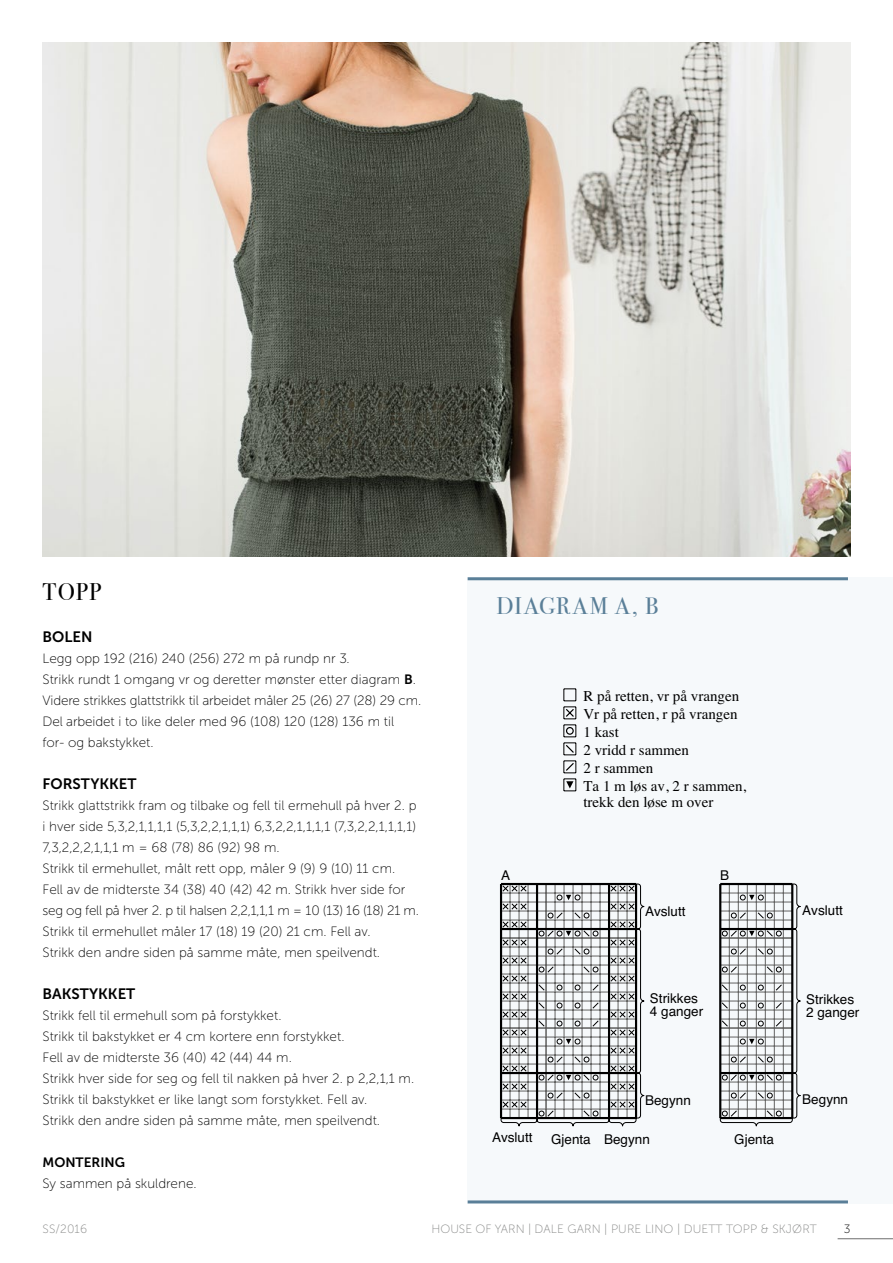
<style>
.page{position:relative;width:893px;height:1263px;background:#fff}
.page>*{position:absolute;margin:0;border:0;box-sizing:border-box;transform-origin:0 0}
.t1{font:24px "Bodoni Svty Two ITCTT";letter-spacing:.07em;color:#5a7f98}
.t2{font:24px "Bodoni Svty Two ITCTT";color:#000}
.t3{font:15px/18px "Times";color:#000}
.t4{font:15px "Museo Sans 700";color:#000}
.t5{font:13.5px/21px "Museo Sans 100";color:#000}
.t6{font:13.5px/13.5px "Helvetica";color:#000}
.t7{font:13.5px "Museo Sans 700";color:#000}
.t8{font:12px "Museo Sans 100";letter-spacing:.01em;color:#868786}
.t9{font:12px "Museo Sans 100";color:#000}
.s1{font-family:"Museo Sans 700"}
</style>
<div class="page">
<hr style="left:838px;top:1238px;width:55px;height:1px;background:#6e6e6e">
<img style="left:43px;top:43px;width:807px;height:513px">
<div style="left:468px;top:577px;width:425px;height:626px;background:#f6f9fb"></div>
<hr style="left:468px;top:577px;width:380px;height:3px;background:#5a7f98">
<hr style="left:468px;top:1200px;width:380px;height:3px;background:#5a7f98">
<svg style="left:719px;top:883px;width:82px;height:244px"></svg>
<svg style="left:500px;top:883px;width:145px;height:244px"></svg>
<svg style="left:564px;top:689px;width:13px;height:103px"></svg>
<p class="t2" style="left:43px;top:572px;width:60px">TOPP</p>
<p class="t4" style="left:43px;top:628px;width:51px">BOLEN</p>
<p class="t5" style="left:43px;top:648px;width:309px">Legg opp 192 (216) 240 (256) 272 m på rundp nr 3.</p>
<p class="t5" style="left:43px;top:669px;width:380px">Strikk rundt 1 omgang vr og deretter mønster etter diagram <span class="s1">B</span>.<br>Videre strikkes glattstrikk til arbeidet måler 25 (26) 27 (28) 29 cm.</p>
<p class="t5" style="left:43px;top:711px;width:353px">Del arbeidet i to like deler med 96 (108) 120 (128) 136 m til</p>
<p class="t5" style="left:43px;top:732px;width:113px">for- og bakstykket.</p>
<p class="t4" style="left:43px;top:775px;width:95px">FORSTYKKET</p>
<p class="t5" style="left:43px;top:795px;width:376px;text-align:justify">Strikk glattstrikk fram og tilbake og fell til ermehull på hver 2. p i hver side 5,3,2,1,1,1,1 (5,3,2,2,1,1,1) 6,3,2,2,1,1,1,1 (7,3,2,2,1,1,1,1)<br>7,3,2,2,2,1,1,1 m = 68 (78) 86 (92) 98 m.</p>
<p class="t5" style="left:43px;top:858px;width:354px">Strikk til ermehullet, målt rett opp, måler 9 (9) 9 (10) 11 cm.</p>
<p class="t5" style="left:43px;top:879px;width:378px">Fell av de midterste 34 (38) 40 (42) 42 m. Strikk hver side for seg og fell på hver 2. p til halsen 2,2,1,1,1 m = 10 (13) 16 (18) 21 m.</p>
<p class="t5" style="left:43px;top:921px;width:330px">Strikk til ermehullet måler 17 (18) 19 (20) 21 cm. Fell av.</p>
<p class="t5" style="left:43px;top:942px;width:339px">Strikk den andre siden på samme måte, men speilvendt.</p>
<p class="t4" style="left:43px;top:985px;width:94px">BAKSTYKKET</p>
<p class="t5" style="left:43px;top:1005px;width:241px">Strikk fell til ermehull som på forstykket.</p>
<p class="t5" style="left:43px;top:1026px;width:303px">Strikk til bakstykket er 4 cm kortere enn forstykket.</p>
<p class="t5" style="left:43px;top:1047px;width:251px">Fell av de midterste 36 (40) 42 (44) 44 m.</p>
<p class="t5" style="left:43px;top:1068px;width:373px">Strikk hver side for seg og fell til nakken på hver 2. p 2,2,1,1 m.</p>
<p class="t5" style="left:43px;top:1089px;width:326px">Strikk til bakstykket er like langt som forstykket. Fell av.</p>
<p class="t5" style="left:43px;top:1110px;width:339px">Strikk den andre siden på samme måte, men speilvendt.</p>
<p class="t7" style="left:43px;top:1154px;width:84px">MONTERING</p>
<p class="t5" style="left:43px;top:1173px;width:156px">Sy sammen på skuldrene.</p>
<p class="t1" style="left:496px;top:587px;width:164px">DIAGRAM A, B</p>
<p class="t3" style="left:583px;top:685px;width:164px">R på retten, vr på vrangen<br>Vr på retten, r på vrangen<br>1 kast<br>2 vridd r sammen<br>2 r sammen<br>Ta 1 m løs av, 2 r sammen,</p>
<p class="t3" style="left:583px;top:792px;width:131px">trekk den løse m over</p>
<p class="t6" style="left:276px;top:869px;width:11px">B</p>
<p class="t6" style="left:501px;top:869px;width:11px">A</p>
<p class="t6" style="left:720px;top:869px;width:11px">B</p>
<p class="t6" style="left:358px;top:904px;width:42px">Avslutt</p>
<p class="t6" style="left:645px;top:905px;width:42px">Avslutt</p>
<p class="t6" style="left:650px;top:991px;width:55px">Strikkes<br>4 ganger</p>
<p class="t6" style="left:645px;top:1094px;width:47px">Begynn</p>
<p class="t6" style="left:492px;top:1131px;width:42px">Avslutt</p>
<p class="t6" style="left:604px;top:1133px;width:47px">Begynn</p>
<p class="t6" style="left:551px;top:1133px;width:41px">Gjenta</p>
<p class="t6" style="left:734px;top:1133px;width:41px">Gjenta</p>
<p class="t6" style="left:802px;top:904px;width:42px">Avslutt</p>
<p class="t6" style="left:806px;top:992px;width:55px">Strikkes<br>2 ganger</p>
<p class="t6" style="left:802px;top:1093px;width:47px">Begynn</p>
<p class="t8" style="left:43px;top:1222px;width:46px">SS/2016</p>
<p class="t8" style="left:431px;top:1222px;width:387px">HOUSE OF YARN | DALE GARN | PURE LINO | DUETT TOPP &amp; SKJØRT</p>
<p class="t9" style="left:844px;top:1222px;width:8px">3</p>
</div>
